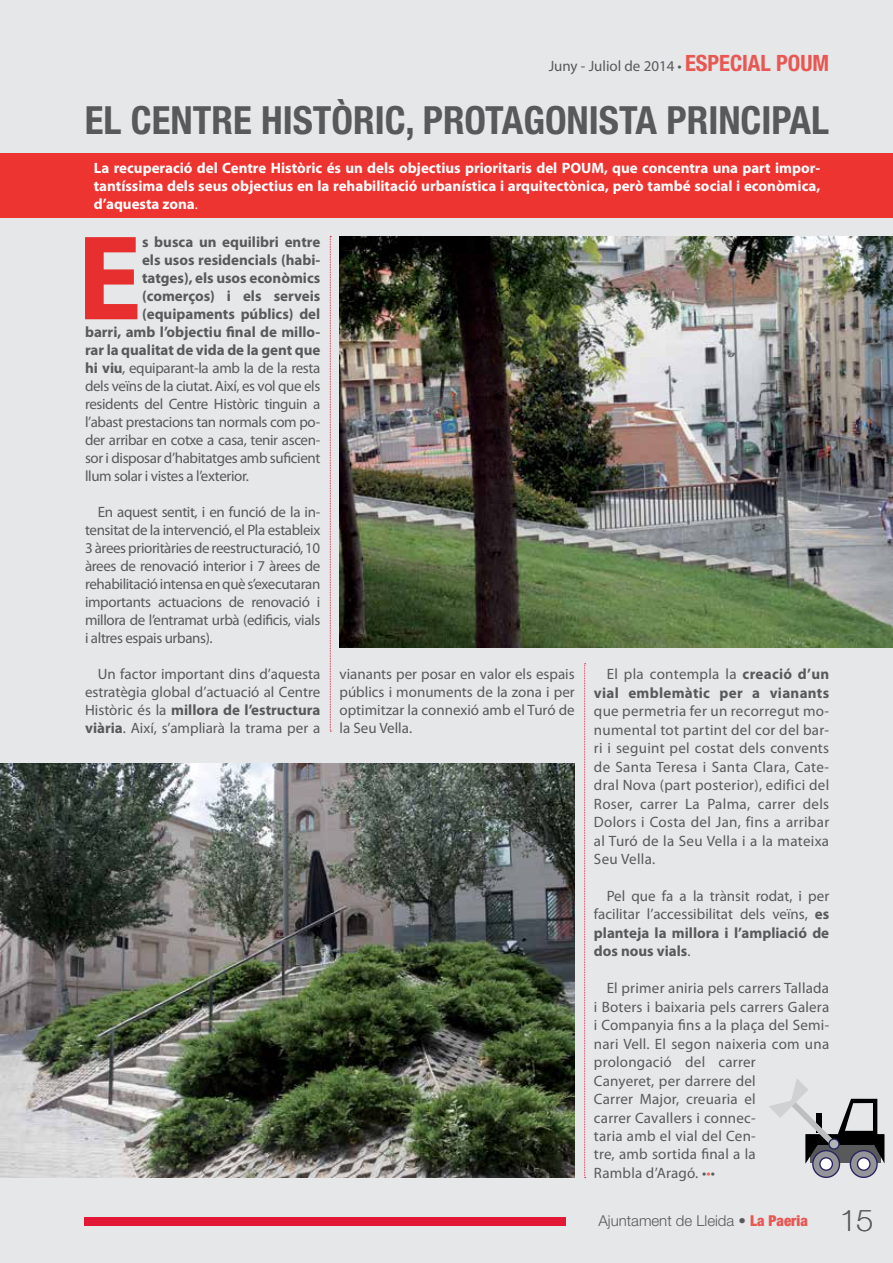
<style>
.page{position:relative;width:893px;height:1263px;background:#e6e7e8}
.page>*{position:absolute;margin:0;border:0;box-sizing:border-box;transform-origin:0 0}
.t1{font:700 121.8px "Myriad Pro";color:#e72f30}
.t2{font:700 condensed 38.85px "Helvetica Neue LT Std";color:#58595b}
.t3{font:15px/18.5px "Myriad Pro";color:#58595b;text-align:justify}
.t4{font:15px "Myriad Pro";letter-spacing:-.025em;color:#58595b}
.t5{font:700 15px/18px "Myriad Pro";color:#fff;text-align:justify}
.t6{font:700 15px "Myriad Pro";color:#58595b}
.t7{font:700 15px/18.5px "Myriad Pro";letter-spacing:.02em;color:#58595b;text-align:right}
.t8{font:300 15px "Helvetica Neue LT Std";color:#58595b}
.s1{font-family:"Helvetica Neue LT Std";font-weight:700;font-stretch:condensed;font-size:22.5px;color:#e85752}
.s2{font-weight:400}
.s3{font-weight:700}
.s4{color:#f16558}
.s5{font-weight:500}
.s6{font-weight:900;font-stretch:condensed;color:#e85752}
.s7{font-weight:100;font-size:30px}
</style>
<div class="page">
<div style="left:84px;top:1217px;width:481px;height:9px;background:#e31837"></div>
<svg style="left:330px;top:236px;width:1px;height:496px"></svg>
<svg style="left:584px;top:663px;width:2px;height:515px"></svg>
<div style="left:813px;top:1151px;width:26px;height:26px;background:#939598;border-radius:50%"></div>
<div style="left:812px;top:1150px;width:28px;height:28px;border:1px solid #272360;border-radius:50%"></div>
<div style="left:850px;top:1151px;width:27px;height:26px;background:#939598;border-radius:50%"></div>
<div style="left:850px;top:1150px;width:28px;height:28px;border:1px solid #272360;border-radius:50%"></div>
<svg style="left:820px;top:1158px;width:12px;height:12px"></svg>
<div style="left:819px;top:1157px;width:14px;height:14px;border:1px solid #272360;border-radius:50%"></div>
<svg style="left:857px;top:1158px;width:13px;height:12px"></svg>
<div style="left:857px;top:1157px;width:14px;height:14px;border:1px solid #272360;border-radius:50%"></div>
<svg style="left:769px;top:1079px;width:115px;height:85px"></svg>
<img style="left:339px;top:236px;width:554px;height:411px">
<img style="left:0;top:763px;width:575px;height:415px">
<div style="left:0;top:153px;width:893px;height:64px;background:#ee3430"></div>
<p class="t3" style="left:549px;top:57px;width:282px">Juny - Juliol de 2014 • <span class="s1">ESPECIAL POUM</span></p>
<h2 class="t2" style="left:85px;top:97px;width:746px">EL CENTRE HISTÒRIC, PROTAGONISTA PRINCIPAL</h2>
<p class="t5" style="left:94px;top:158px;width:728px">La recuperació del Centre Històric és un dels objectius prioritaris del POUM, que concentra una part impor&shy;tantíssima dels seus objectius en la rehabilitació urbanística i arquitectònica, però també social i econòmica, d’aquesta zona<span class="s2">.</span></p>
<h1 class="t1" style="left:77px;top:199px;width:67px">E</h1>
<p class="t6" style="left:142px;top:232px;width:180px">s busca un equilibri entre</p>
<p class="t6" style="left:142px;top:250px;width:180px">els usos residencials (habi-</p>
<p class="t6" style="left:142px;top:268px;width:180px">tatges), els usos econòmics</p>
<p class="t6" style="left:142px;top:286px;width:180px">(comerços) i els serveis</p>
<p class="t6" style="left:142px;top:304px;width:180px">(equipaments públics) del</p>
<p class="t6" style="left:85px;top:322px;width:237px">barri, amb l’objectiu final de millo-</p>
<p class="t6" style="left:85px;top:340px;width:237px">rar la qualitat de vida de la gent que</p>
<p class="t4" style="left:85px;top:359px;width:237px"><span class="s3">hi viu</span>, equiparant-la amb la de la resta</p>
<p class="t4" style="left:85px;top:377px;width:237px">dels veïns de la ciutat. Així, es vol que els</p>
<p class="t4" style="left:85px;top:395px;width:237px">residents del Centre Històric tinguin a</p>
<p class="t4" style="left:85px;top:413px;width:237px">l’abast prestacions tan normals com po-</p>
<p class="t4" style="left:85px;top:431px;width:237px">der arribar en cotxe a casa, tenir ascen-</p>
<p class="t4" style="left:85px;top:449px;width:237px">sor i disposar d’habitatges amb suficient</p>
<p class="t4" style="left:85px;top:467px;width:165px">llum solar i vistes a l’exterior.</p>
<p class="t3" style="left:85px;top:503px;width:237px;line-height:18px;text-indent:13px">En aquest sentit, i en funció de la in&shy;tensitat de la intervenció, el Pla estableix 3 àrees prioritàries de reestructuració, 10 àrees de renovació interior i 7 àrees de rehabilitació intensa en què s’executaran importants actuacions de renovació i millora de l’entramat urbà (edificis, vials i altres espais urbans).</p>
<p class="t3" style="left:85px;top:665px;width:237px;line-height:18px;text-indent:13px">Un factor important dins d’aquesta estratègia global d’actuació al Centre Històric és la <span class="s3">millora de l’estructura viària</span>. Així, s’ampliarà la trama per a</p>
<p class="t3" style="left:339px;top:665px;width:237px;line-height:18px">vianants per posar en valor els espais públics i monuments de la zona i per optimitzar la connexió amb el Turó de la Seu Vella.</p>
<p class="t7" style="left:594px;top:664px;width:237px"><span class="s2">El pla contempla la</span> creació d’un vial emblemàtic per a vianants</p>
<p class="t3" style="left:594px;top:702px;width:237px">que permetria fer un recorregut mo&shy;numental tot partint del cor del bar&shy;ri i seguint pel costat dels convents de Santa Teresa i Santa Clara, Cate&shy;dral Nova (part posterior), edifici del Roser, carrer La Palma, carrer dels Dolors i Costa del Jan, fins a arribar al Turó de la Seu Vella i a la mateixa Seu Vella.</p>
<p class="t3" style="left:594px;top:886px;width:237px;text-indent:13px">Pel que fa a la trànsit rodat, i per facilitar l’accessibilitat dels veïns, <span class="s3">es planteja la millora i l’ampliació de dos nous vials</span>.</p>
<p class="t3" style="left:594px;top:979px;width:237px;text-align:left;text-indent:13px">El primer aniria pels carrers Tallada i Boters i baixaria pels carrers Galera i Companyia fins a la plaça del Semi&shy;nari Vell. El segon naixeria com una prolongació del carrer<br>Canyeret, per darrere del<br>Carrer Major, creuaria el<br>carrer Cavallers i connec-<br>taria amb el vial del Cen-<br>tre, amb sortida final a la<br>Rambla d’Aragó. •<span class="s4">•</span>•</p>
<p class="t8" style="left:598px;top:1211px;width:277px">Ajuntament de Lleida <span class="s5">•</span> <span class="s6">La Paeria</span> <span class="s7">15</span></p>
</div>
